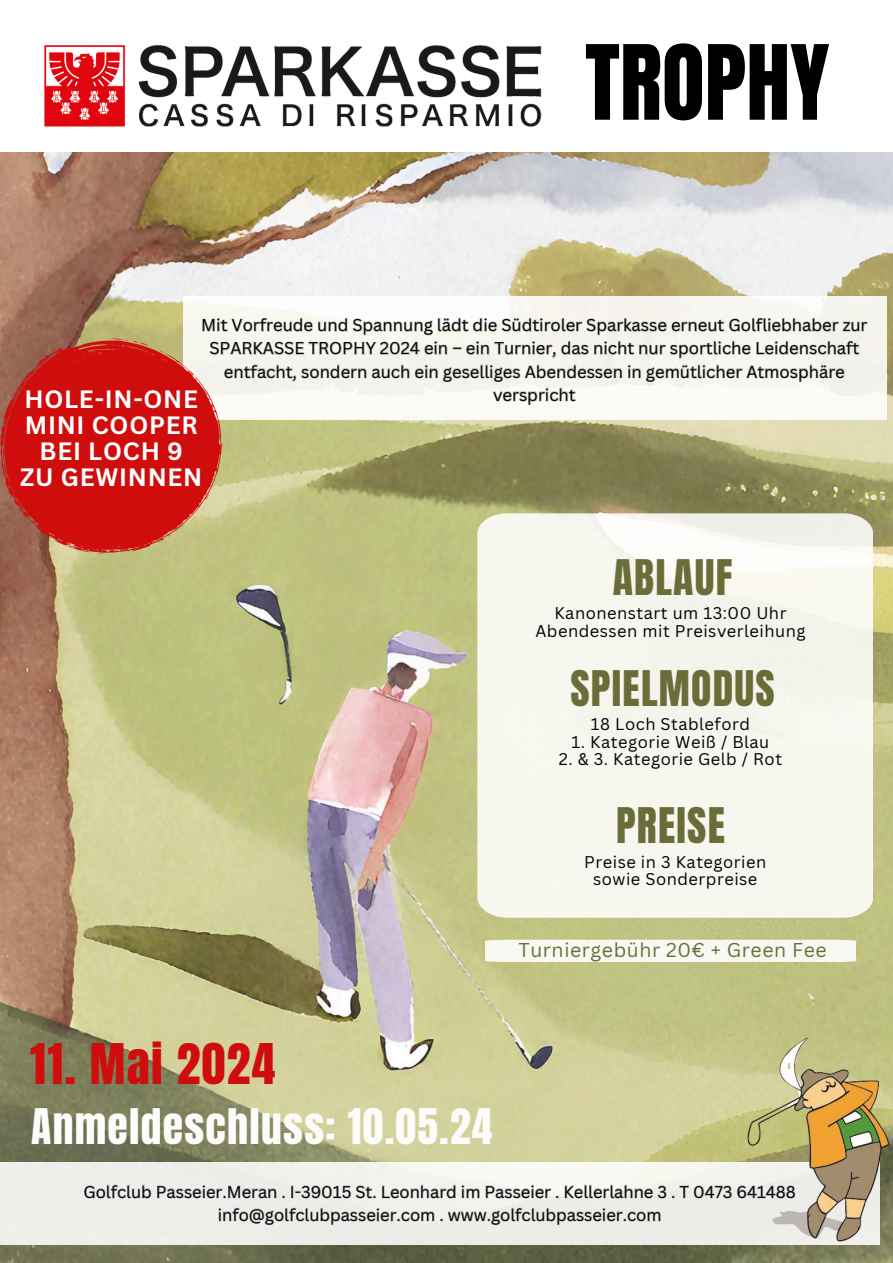
<style>
.page{position:relative;width:893px;height:1263px;background:#fff}
.page>*{position:absolute;margin:0;border:0;box-sizing:border-box;transform-origin:0 0}
.t1{font:88.05px "Anton";color:#000}
.t2{font:47.7px "Anton";letter-spacing:.03em;color:#cf0d0d}
.t3{font:41.7px "Anton";letter-spacing:.03em;color:#fdfcfa}
.t4{font:41.7px "Anton";letter-spacing:.03em;color:#696e39}
.t5{font:700 24.45px/25.9px "Canva Sans";letter-spacing:.03em;color:#fff;text-align:center}
.t6{font:19.5px "Canva Sans";letter-spacing:.03em;color:#696e39}
.t7{font:16.65px/23.2px "Canva Sans";color:#000;text-align:center}
.t8{font:16.5px "Canva Sans";letter-spacing:.03em;color:#000}
.t9{font:16.5px "Canva Sans";color:#000}
</style>
<div class="page">
<img style="left:0;top:152px;width:893px;height:1111px">
<img style="left:44px;top:44px;width:498px;height:83px">
<div style="left:183px;top:296px;width:703px;height:123px;background:#fbfaf6"></div>
<div style="left:477px;top:513px;width:396px;height:405px;background:#f7f7ef"></div>
<div style="left:0;top:1162px;width:879px;height:83px;background:#edeeea"></div>
<img style="left:747px;top:1013px;width:146px;height:233px">
<div style="left:485px;top:940px;width:371px;height:22px;background:#f8f8f2"></div>
<svg style="left:0;top:341px;width:221px;height:212px;background:#c8251e"></svg>
<svg style="left:53px;top:348px;width:7px;height:4px"></svg>
<svg style="left:31px;top:367px;width:4px;height:4px"></svg>
<svg style="left:112px;top:338px;width:36px;height:8px"></svg>
<svg style="left:168px;top:531px;width:9px;height:6px"></svg>
<svg style="left:27px;top:518px;width:7px;height:6px"></svg>
<svg style="left:12px;top:387px;width:7px;height:12px"></svg>
<svg style="left:89px;top:345px;width:11px;height:8px"></svg>
<svg style="left:0;top:448px;width:5px;height:32px"></svg>
<svg style="left:204px;top:490px;width:5px;height:10px"></svg>
<svg style="left:154px;top:317px;width:715px;height:89px"></svg>
<svg style="left:84px;top:1183px;width:712px;height:16px"></svg>
<svg style="left:218px;top:1207px;width:443px;height:19px"></svg>
<h1 class="t1" style="left:585px;top:20px;width:246px">TROPHY</h1>
<p class="t7" style="left:201px;top:313px;width:668px">Mit Vorfreude und Spannung lädt die Südtiroler Sparkasse erneut Golfliebhaber zur</p>
<p class="t7" style="left:209px;top:336px;width:651px">SPARKASSE TROPHY 2024 ein – ein Turnier, das nicht nur sportliche Leidenschaft entfacht, sondern auch ein geselliges Abendessen in gemütlicher Atmosphäre verspricht</p>
<h4 class="t5" style="left:20px;top:386px;width:184px">HOLE-IN-ONE<br>MINI COOPER<br>BEI LOCH 9<br>ZU GEWINNEN</h4>
<p class="t4" style="left:613px;top:547px;width:121px">ABLAUF</p>
<h5 class="t8" style="left:554px;top:602px;width:234px">Kanonenstart um 13:00 Uhr</h5>
<h3 class="t8" style="left:535px;top:619px;width:272px">Abendessen mit Preisverleihung</h3>
<h3 class="t4" style="left:570px;top:658px;width:206px">SPIELMODUS</h3>
<p class="t8" style="left:591px;top:713px;width:161px">18 Loch Stableford</p>
<p class="t8" style="left:571px;top:730px;width:199px">1. Kategorie Weiß / Blau</p>
<p class="t8" style="left:559px;top:747px;width:225px">2. &amp; 3. Kategorie Gelb / Rot</p>
<h3 class="t4" style="left:616px;top:796px;width:110px">PREISE</h3>
<p class="t8" style="left:584px;top:850px;width:183px">Preise in 3 Kategorien</p>
<p class="t8" style="left:593px;top:868px;width:166px">sowie Sonderpreise</p>
<p class="t6" style="left:518px;top:937px;width:310px">Turniergebühr 20€ + Green Fee</p>
<h6 class="t2" style="left:30px;top:1029px;width:247px">11. Mai 2024</h6>
<h2 class="t3" style="left:31px;top:1096px;width:463px">Anmeldeschluss: 10.05.24</h2>
<p class="t9" style="left:83px;top:1180px;width:714px">Golfclub Passeier.Meran . I-39015 St. Leonhard im Passeier . Kellerlahne 3 . T 0473 641488</p>
<p class="t9" style="left:218px;top:1203px;width:445px">info@golfclubpasseier.com . www.golfclubpasseier.com</p>
</div>
